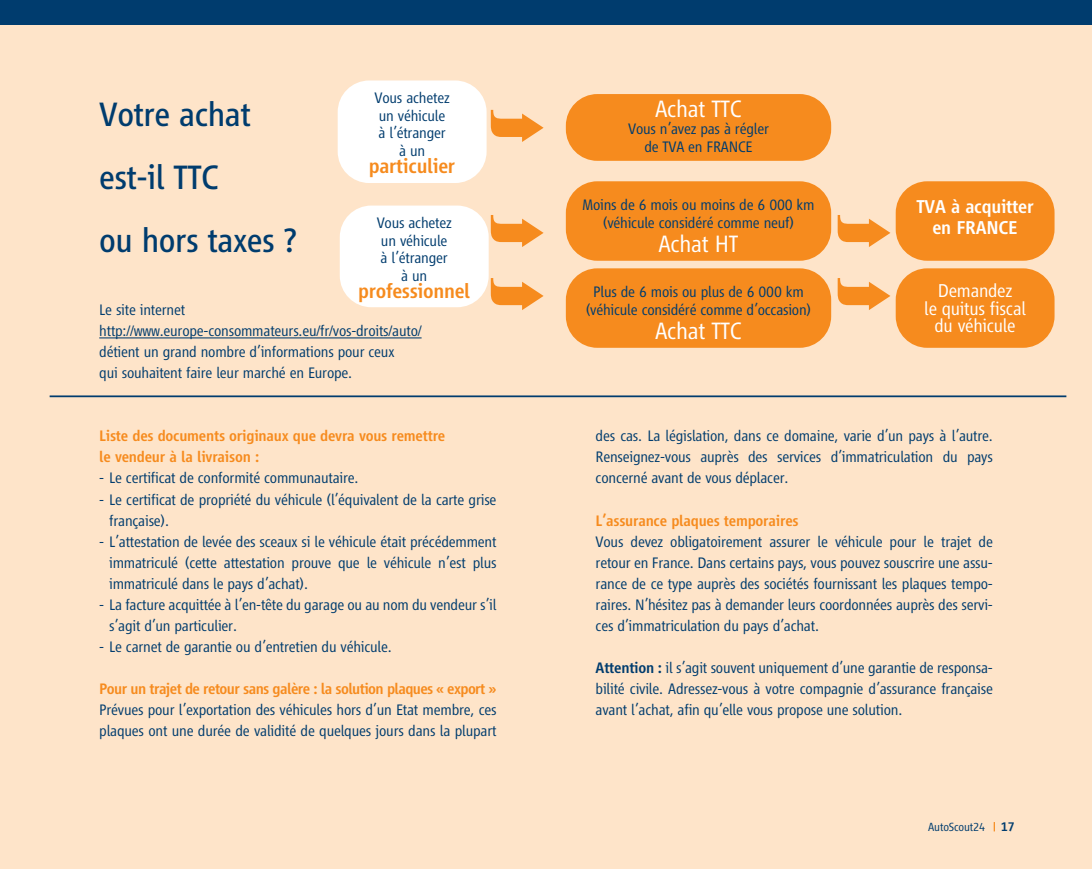
<style>
.page{position:relative;width:1092px;height:869px;background:#fff}
.page>*{position:absolute;margin:0;border:0;box-sizing:border-box;transform-origin:0 0}
.t1{font:35px/63px "Scout Vialog";letter-spacing:-.015em;color:#003c6e}
.t2{font:300 24.5px "Scout Vialog";letter-spacing:-.015em;color:#fff}
.t3{font:500 21px "Scout Vialog";letter-spacing:-.015em;color:#f68b1e}
.t4{font:300 19.25px/17.5px "Scout Vialog";letter-spacing:-.015em;color:#fff;text-align:center}
.t5{font:500 19.25px/21px "Scout Vialog";letter-spacing:-.015em;color:#fff;text-align:center}
.t6{font:300 15.75px/21px "Scout Vialog";letter-spacing:-.015em;color:#003c6e}
.t7{font:500 15.75px/21px "Scout Vialog";letter-spacing:-.015em;color:#f68b1e}
.t8{font:500 15.75px "Scout Vialog";letter-spacing:-.04em;color:#f68b1e}
.t9{font:300 12.25px "Scout Vialog";letter-spacing:-.015em;color:#003c6e}
.s1{font-weight:500}
.s2{font-weight:500;font-size:13.12px}
</style>
<div class="page">
<div style="left:0;top:0;width:1091px;height:868px;background:#fee4c9"></div>
<div style="left:566px;top:94px;width:265px;height:67px;background:#f68b1e;border-radius:32px"></div>
<div style="left:337px;top:80px;width:149px;height:103px;background:#fff;border-radius:32px"></div>
<div style="left:340px;top:205px;width:148px;height:102px;background:#fff;border-radius:32px"></div>
<div style="left:566px;top:181px;width:265px;height:79px;background:#f68b1e;border-radius:32px"></div>
<div style="left:566px;top:268px;width:265px;height:79px;background:#f68b1e;border-radius:32px"></div>
<div style="left:895px;top:181px;width:159px;height:79px;background:#f68b1e;border-radius:31px"></div>
<div style="left:895px;top:268px;width:159px;height:79px;background:#f68b1e;border-radius:31px"></div>
<hr style="left:99px;top:337px;width:322px;height:1px;background:#003c6e">
<hr style="left:50px;top:395px;width:1016px;height:2px;background:#003c6e">
<div style="left:0;top:0;width:1091px;height:25px;background:#003c6e"></div>
<h1 class="t1" style="left:99px;top:86px;width:199px">Votre achat est-il TTC<br>ou hors taxes ?</h1>
<p class="t6" style="left:374px;top:90px;width:77px;line-height:17.5px;text-align:center">Vous achetez un véhicule à l’étranger à un</p>
<h3 class="t3" style="left:369px;top:158px;width:88px">particulier</h3>
<p class="t6" style="left:376px;top:215px;width:77px;line-height:17.5px;text-align:center">Vous achetez un véhicule à l’étranger à un</p>
<h3 class="t3" style="left:358px;top:283px;width:113px">professionnel</h3>
<p class="t6" style="left:99px;top:300px;width:324px">Le site internet http://www.europe-consommateurs.eu/fr/vos-droits/auto/</p>
<p class="t6" style="left:99px;top:342px;width:296px">détient un grand nombre d’informations pour ceux qui souhaitent faire leur marché en Europe.</p>
<p class="t7" style="left:99px;top:426px;width:347px">Liste des documents originaux que devra vous remettre le vendeur à la livraison :</p>
<p class="t6" style="left:99px;top:468px;width:261px">- Le certificat de conformité communautaire.</p>
<p class="t6" style="left:109px;top:489px;width:389px;text-indent:-10px">- Le certificat de propriété du véhicule (l’équivalent de la carte grise française).</p>
<p class="t6" style="left:109px;top:531px;width:389px;text-align:justify;text-indent:-10px">- L’attestation de levée des sceaux si le véhicule était précédemment immatriculé (cette attestation prouve que le véhicule n’est plus immatriculé dans le pays d’achat).</p>
<p class="t6" style="left:109px;top:594px;width:389px;text-indent:-10px">- La facture acquittée à l’en-tête du garage ou au nom du vendeur s’il s’agit d’un particulier.</p>
<p class="t6" style="left:99px;top:636px;width:294px">- Le carnet de garantie ou d’entretien du véhicule.</p>
<p class="t8" style="left:99px;top:682px;width:398px">Pour un trajet de retour sans galère : la solution plaques « export »</p>
<p class="t6" style="left:99px;top:699px;width:399px">Prévues pour l’exportation des véhicules hors d’un Etat membre, ces plaques ont une durée de validité de quelques jours dans la plupart</p>
<h2 class="t2" style="left:655px;top:99px;width:88px">Achat TTC</h2>
<p class="t6" style="left:628px;top:121px;width:142px;line-height:17.5px;text-align:center">Vous n’avez pas à régler de TVA en FRANCE</p>
<p class="t6" style="left:582px;top:197px;width:233px;line-height:17.5px;text-align:center">Moins de 6 mois ou moins de 6 000 km (véhicule considéré comme neuf)</p>
<h2 class="t2" style="left:658px;top:234px;width:81px">Achat HT</h2>
<p class="t6" style="left:586px;top:284px;width:227px;line-height:17.5px;text-align:center">Plus de 6 mois ou plus de 6 000 km (véhicule considéré comme d’occasion)</p>
<h2 class="t2" style="left:655px;top:321px;width:88px">Achat TTC</h2>
<p class="t5" style="left:916px;top:197px;width:119px">TVA à acquitter en FRANCE</p>
<p class="t4" style="left:924px;top:283px;width:103px">Demandez<br>le quitus fiscal du véhicule</p>
<p class="t6" style="left:595px;top:426px;width:399px;text-align:justify">des cas. La législation, dans ce domaine, varie d’un pays à l’autre.<br>Renseignez-vous auprès des services d’immatriculation du pays concerné avant de vous déplacer.</p>
<p class="t7" style="left:595px;top:510px;width:204px">L’assurance plaques temporaires</p>
<p class="t6" style="left:595px;top:531px;width:399px;text-align:justify">Vous devez obligatoirement assurer le véhicule pour le trajet de retour en France. Dans certains pays, vous pouvez souscrire une assu&shy;rance de ce type auprès des sociétés fournissant les plaques tempo&shy;raires. N’hésitez pas à demander leurs coordonnées auprès des servi&shy;ces d’immatriculation du pays d’achat.</p>
<p class="t6" style="left:595px;top:657px;width:399px;text-align:justify"><span class="s1">Attention :</span> il s’agit souvent uniquement d’une garantie de responsa&shy;bilité civile. Adressez-vous à votre compagnie d’assurance française avant l’achat, afin qu’elle vous propose une solution.</p>
<p class="t9" style="left:928px;top:822px;width:88px">AutoScout24 <span class="s2">17</span></p>
</div>
